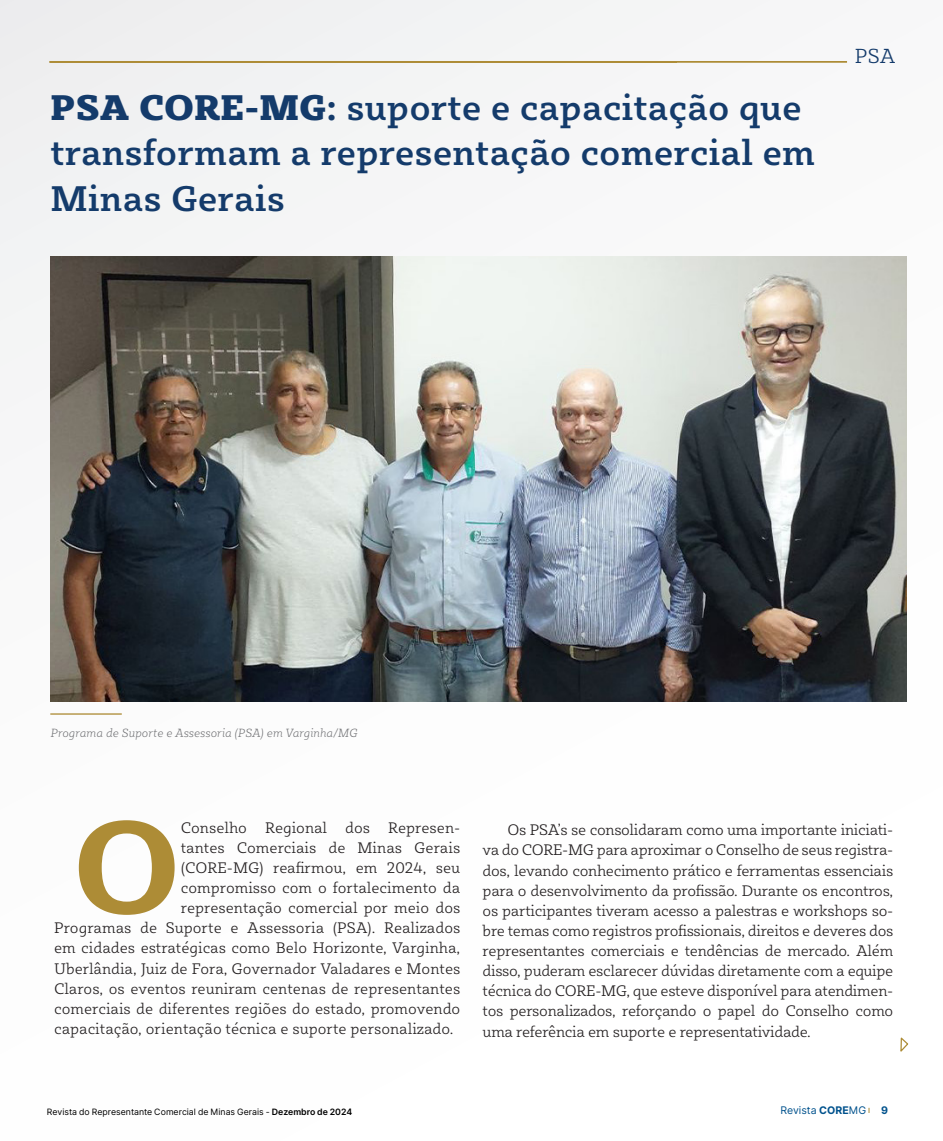
<style>
.page{position:relative;width:943px;height:1141px;background:#fff}
.page>*{position:absolute;margin:0;border:0;box-sizing:border-box;transform-origin:0 0}
.t1{font:700 135.1px "Sybilla";color:#ad8c36}
.t2{font:500 36.75px/45.5px "Sybilla";color:#143b6b}
.t3{font:300 21px "Sybilla";color:#143b6b}
.t4{font:300 15.75px/20.1px "Sybilla";color:#231f20;text-align:justify}
.t5{font:italic 100 12.25px "Sybilla";color:#6c6d70}
.t6{font:10.5px "Inter";color:#00528d}
.t7{font:700 10.5px "Inter";color:#00528c}
.t8{font:8.75px "Inter";color:#000}
.s1{font-weight:800}
.s2{font-weight:600}
.s3{font-weight:700}
</style>
<div class="page">
<svg style="left:900px;top:1037px;width:9px;height:15px"></svg>
<img style="left:51px;top:256px;width:855px;height:445px">
<hr style="left:49px;top:61px;width:798px;height:2px;background:#ad8c36">
<hr style="left:50px;top:713px;width:72px;height:2px;background:#ad8c36">
<h2 class="t2" style="left:51px;top:83px;width:766px"><span class="s1">PSA CORE-MG:</span> suporte e capacitação que transformam a representação comercial em<br>Minas Gerais</h2>
<h3 class="t3" style="left:854px;top:43px;width:42px">PSA</h3>
<p class="t5" style="left:51px;top:725px;width:309px">Programa de Suporte e Assessoria (PSA) em Varginha/MG</p>
<h1 class="t1" style="left:73px;top:779px;width:110px">O</h1>
<p class="t4" style="left:181px;top:817px;width:281px">Conselho Regional dos Represen-</p>
<p class="t4" style="left:181px;top:837px;width:281px">tantes Comerciais de Minas Gerais</p>
<p class="t4" style="left:181px;top:857px;width:281px">(CORE-MG) reafirmou, em 2024, seu</p>
<p class="t4" style="left:181px;top:877px;width:281px">compromisso com o fortalecimento da</p>
<p class="t4" style="left:181px;top:897px;width:281px">representação comercial por meio dos</p>
<p class="t4" style="left:54px;top:917px;width:408px">Programas de Suporte e Assessoria (PSA). Realizados</p>
<p class="t4" style="left:54px;top:937px;width:408px">em cidades estratégicas como Belo Horizonte, Varginha,</p>
<p class="t4" style="left:54px;top:958px;width:408px">Uberlândia, Juiz de Fora, Governador Valadares e Montes</p>
<p class="t4" style="left:54px;top:978px;width:408px">Claros, os eventos reuniram centenas de representantes</p>
<p class="t4" style="left:54px;top:998px;width:408px">comerciais de diferentes regiões do estado, promovendo</p>
<p class="t4" style="left:54px;top:1018px;width:401px">capacitação, orientação técnica e suporte personalizado.</p>
<p class="t4" style="left:482px;top:819px;width:412px;text-indent:25px">Os PSA’s se consolidaram como uma importante iniciati&shy;va do CORE-MG para aproximar o Conselho de seus registra&shy;dos, levando conhecimento prático e ferramentas essenciais para o desenvolvimento da profissão. Durante os encontros, os participantes tiveram acesso a palestras e workshops so&shy;bre temas como registros profissionais, direitos e deveres dos representantes comerciais e tendências de mercado. Além disso, puderam esclarecer dúvidas diretamente com a equipe técnica do CORE-MG, que esteve disponível para atendimen&shy;tos personalizados, reforçando o papel do Conselho como uma referência em suporte e representatividade.</p>
<p class="t8" style="left:47px;top:1105px;width:307px">Revista do Representante Comercial de Minas Gerais - <span class="s2">Dezembro de 2024</span></p>
<p class="t6" style="left:780px;top:1102px;width:87px">Revista <span class="s3">CORE</span>MG</p>
<p class="t7" style="left:881px;top:1102px;width:8px">9</p>
</div>
